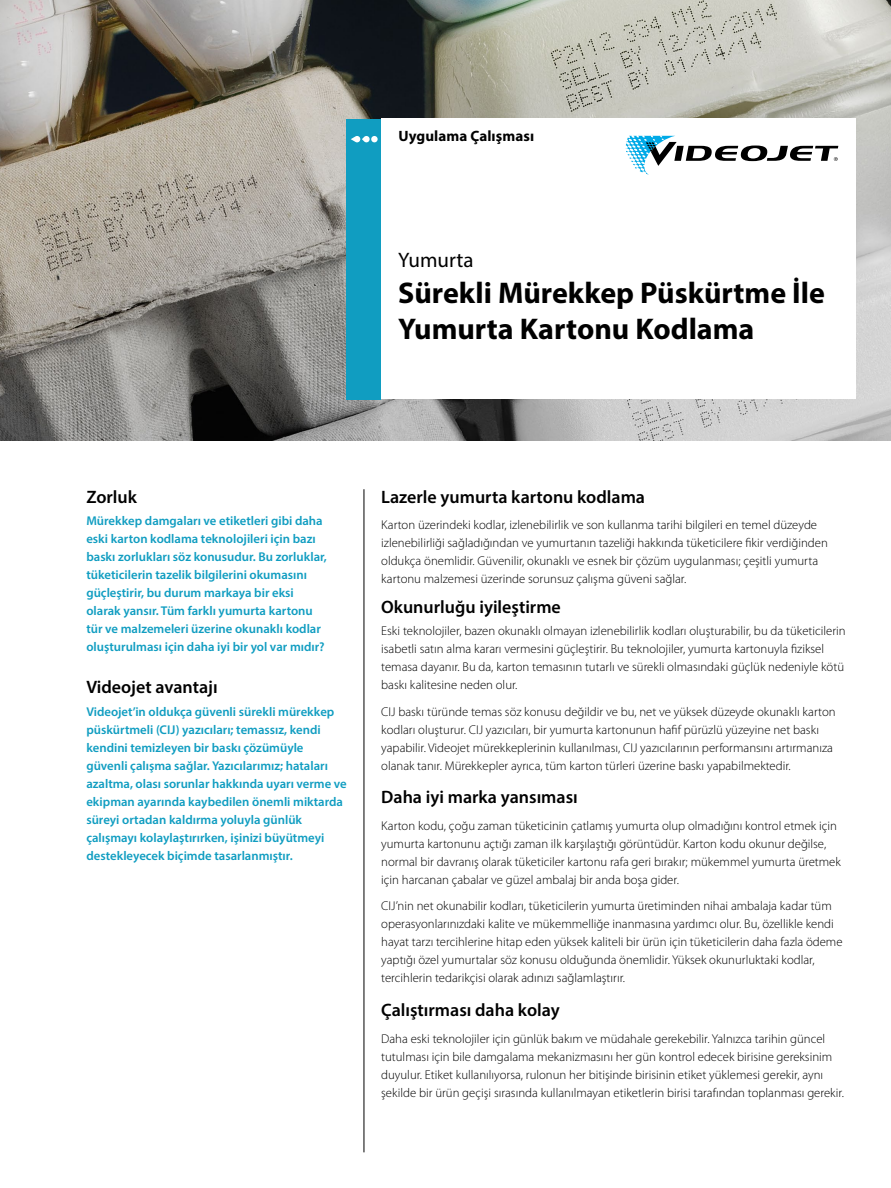
<style>
.page{position:relative;width:891px;height:1188px;background:#fff}
.page>*{position:absolute;margin:0;border:0;box-sizing:border-box;transform-origin:0 0}
.t1{font:700 30px/36px "Myriad Pro";color:#000}
.t2{font:21px "Myriad Pro";color:#000}
.t3{font:600 18px "Myriad Pro";color:#000}
.t4{font:700 15px "Myriad Pro";letter-spacing:.005em;color:#000}
.t5{font:300 12.75px/18px "Myriad Pro";color:#000}
.t6{font:600 12.75px/18px "Myriad Pro";color:#109dc1}
</style>
<div class="page">
<img style="left:0;top:0;width:891px;height:441px">
<div style="left:381px;top:119px;width:474px;height:280px;background:#fff"></div>
<div style="left:347px;top:119px;width:34px;height:281px;background:#109dc1"></div>
<svg style="left:626px;top:136px;width:212px;height:39px"></svg>
<hr style="left:364px;top:489px;width:1px;height:663px;background:#000">
<div style="left:371px;top:136px;width:7px;height:6px;background:#fff;border-radius:50%"></div>
<svg style="left:351px;top:136px;width:19px;height:6px"></svg>
<p class="t4" style="left:399px;top:126px;width:137px">Uygulama Çalışması</p>
<h2 class="t2" style="left:398px;top:247px;width:77px">Yumurta</h2>
<h1 class="t1" style="left:398px;top:274px;width:428px">Sürekli Mürekkep Püskürtme İle<br>Yumurta Kartonu Kodlama</h1>
<h3 class="t3" style="left:86px;top:485px;width:52px">Zorluk</h3>
<p class="t6" style="left:86px;top:511px;width:242px">Mürekkep damgaları ve etiketleri gibi daha eski karton kodlama teknolojileri için bazı baskı zorlukları söz konusudur. Bu zorluklar, tüketicilerin tazelik bilgilerini okumasını güçleştirir, bu durum markaya bir eksi olarak yansır. Tüm farklı yumurta kartonu tür ve malzemeleri üzerine okunaklı kodlar oluşturulması için daha iyi bir yol var mıdır?</p>
<h3 class="t3" style="left:86px;top:676px;width:133px">Videojet avantajı</h3>
<p class="t6" style="left:86px;top:702px;width:262px">Videojet’in oldukça güvenli sürekli mürekkep püskürtmeli (CIJ) yazıcıları; temassız, kendi kendini temizleyen bir baskı çözümüyle güvenli çalışma sağlar. Yazıcılarımız; hataları azaltma, olası sorunlar hakkında uyarı verme ve ekipman ayarında kaybedilen önemli miktarda süreyi ortadan kaldırma yoluyla günlük çalışmayı kolaylaştırırken, işinizi büyütmeyi destekleyecek biçimde tasarlanmıştır.</p>
<h3 class="t3" style="left:381px;top:485px;width:265px">Lazerle yumurta kartonu kodlama</h3>
<p class="t5" style="left:381px;top:516px;width:448px">Karton üzerindeki kodlar, izlenebilirlik ve son kullanma tarihi bilgileri en temel düzeyde izlenebilirliği sağladığından ve yumurtanın tazeliği hakkında tüketicilere fikir verdiğinden oldukça önemlidir. Güvenilir, okunaklı ve esnek bir çözüm uygulanması; çeşitli yumurta kartonu malzemesi üzerinde sorunsuz çalışma güveni sağlar.</p>
<h3 class="t3" style="left:381px;top:595px;width:181px">Okunurluğu iyileştirme</h3>
<p class="t5" style="left:381px;top:622px;width:466px">Eski teknolojiler, bazen okunaklı olmayan izlenebilirlik kodları oluşturabilir, bu da tüketicilerin isabetli satın alma kararı vermesini güçleştirir. Bu teknolojiler, yumurta kartonuyla fiziksel temasa dayanır. Bu da, karton temasının tutarlı ve sürekli olmasındaki güçlük nedeniyle kötü baskı kalitesine neden olur.</p>
<p class="t5" style="left:381px;top:702px;width:456px">CIJ baskı türünde temas söz konusu değildir ve bu, net ve yüksek düzeyde okunaklı karton kodları oluşturur. CIJ yazıcıları, bir yumurta kartonunun hafif pürüzlü yüzeyine net baskı yapabilir. Videojet mürekkeplerinin kullanılması, CIJ yazıcılarının performansını artırmanıza olanak tanır. Mürekkepler ayrıca, tüm karton türleri üzerine baskı yapabilmektedir.</p>
<h3 class="t3" style="left:381px;top:786px;width:198px">Daha iyi marka yansıması</h3>
<p class="t5" style="left:381px;top:817px;width:461px">Karton kodu, çoğu zaman tüketicinin çatlamış yumurta olup olmadığını kontrol etmek için yumurta kartonunu açtığı zaman ilk karşılaştığı görüntüdür. Karton kodu okunur değilse, normal bir davranış olarak tüketiciler kartonu rafa geri bırakır; mükemmel yumurta üretmek için harcanan çabalar ve güzel ambalaj bir anda boşa gider.</p>
<p class="t5" style="left:381px;top:897px;width:463px">CIJ’nin net okunabilir kodları, tüketicilerin yumurta üretiminden nihai ambalaja kadar tüm operasyonlarınızdaki kalite ve mükemmelliğe inanmasına yardımcı olur. Bu, özellikle kendi hayat tarzı tercihlerine hitap eden yüksek kaliteli bir ürün için tüketicilerin daha fazla ödeme yaptığı özel yumurtalar söz konusu olduğunda önemlidir. Yüksek okunurluktaki kodlar, tercihlerin tedarikçisi olarak adınızı sağlamlaştırır.</p>
<h3 class="t3" style="left:381px;top:999px;width:180px">Çalıştırması daha kolay</h3>
<p class="t5" style="left:381px;top:1030px;width:464px">Daha eski teknolojiler için günlük bakım ve müdahale gerekebilir. Yalnızca tarihin güncel tutulması için bile damgalama mekanizmasını her gün kontrol edecek birisine gereksinim duyulur. Etiket kullanılıyorsa, rulonun her bitişinde birisinin etiket yüklemesi gerekir, aynı şekilde bir ürün geçişi sırasında kullanılmayan etiketlerin birisi tarafından toplanması gerekir.</p>
</div>
